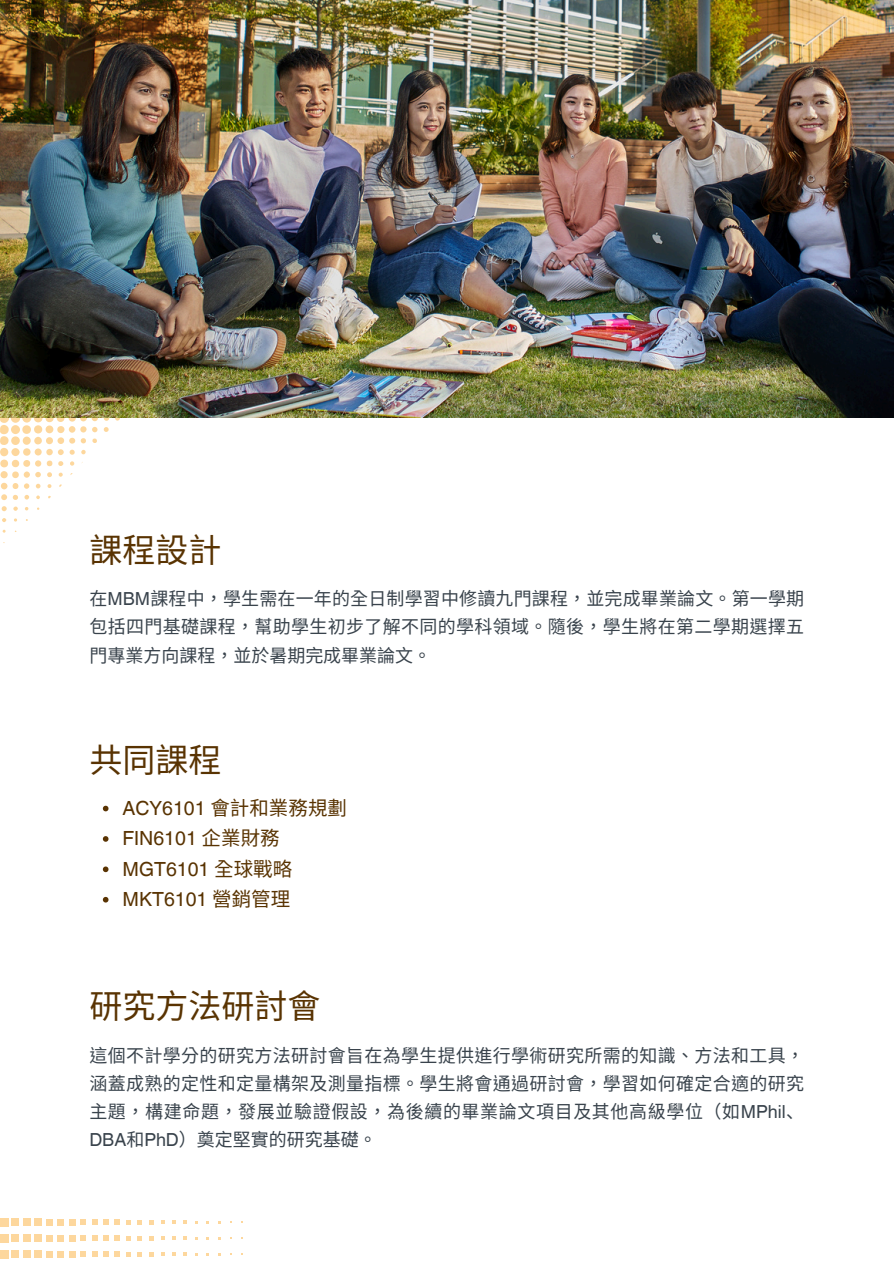
<style>
.page{position:relative;width:894px;height:1264px;background:#fff}
.page>*{position:absolute;margin:0;border:0;box-sizing:border-box;transform-origin:0 0}
.t1{font:33px "Noto Sans CJ Ksc";color:#593302}
.t2{font:19.5px "Helvetica World";color:#593302}
.t3{font:18px/28.2px "Noto Sans CJ Ksc";letter-spacing:.02em;color:#39434c;text-align:justify}
.s1{font-family:"Helvetica World"}
.s2{font-family:"Noto Sans CJ Ksc"}
</style>
<div class="page">
<div style="left:0;top:471px;width:8px;height:7px;background:#fdd8a0;border-radius:50%"></div>
<div style="left:12px;top:471px;width:7px;height:7px;background:#fddaa4;border-radius:50%"></div>
<div style="left:1px;top:483px;width:7px;height:6px;background:#fdd79d;border-radius:50%"></div>
<svg style="left:13px;top:483px;width:5px;height:6px"></svg>
<svg style="left:1px;top:494px;width:6px;height:6px"></svg>
<svg style="left:24px;top:483px;width:5px;height:6px"></svg>
<svg style="left:13px;top:495px;width:5px;height:5px"></svg>
<svg style="left:2px;top:506px;width:5px;height:5px"></svg>
<svg style="left:104px;top:427px;width:5px;height:5px"></svg>
<svg style="left:104px;top:417px;width:5px;height:4px"></svg>
<svg style="left:36px;top:484px;width:4px;height:4px"></svg>
<svg style="left:24px;top:495px;width:5px;height:4px"></svg>
<svg style="left:13px;top:506px;width:5px;height:5px"></svg>
<svg style="left:115px;top:417px;width:5px;height:3px"></svg>
<svg style="left:2px;top:518px;width:4px;height:4px"></svg>
<svg style="left:47px;top:484px;width:4px;height:4px"></svg>
<svg style="left:36px;top:495px;width:4px;height:4px"></svg>
<svg style="left:0;top:417px;width:98px;height:60px"></svg>
<div style="left:0;top:1218px;width:8px;height:8px;background:#fdd79d"></div>
<div style="left:11px;top:1218px;width:8px;height:7px;background:#fdd79d"></div>
<div style="left:23px;top:1218px;width:7px;height:7px;background:#fdd79d"></div>
<div style="left:34px;top:1218px;width:8px;height:7px;background:#fdd79d"></div>
<div style="left:46px;top:1218px;width:7px;height:7px;background:#fdd79d"></div>
<div style="left:57px;top:1218px;width:7px;height:7px;background:#fdd79d"></div>
<div style="left:69px;top:1218px;width:6px;height:7px;background:#fdd79d"></div>
<svg style="left:80px;top:1219px;width:6px;height:5px"></svg>
<svg style="left:92px;top:1219px;width:5px;height:5px"></svg>
<svg style="left:103px;top:1219px;width:6px;height:5px"></svg>
<svg style="left:115px;top:1219px;width:5px;height:5px"></svg>
<svg style="left:126px;top:1220px;width:5px;height:4px"></svg>
<svg style="left:138px;top:1220px;width:4px;height:4px"></svg>
<svg style="left:149px;top:1220px;width:4px;height:4px"></svg>
<svg style="left:172px;top:1220px;width:4px;height:3px"></svg>
<div style="left:0;top:1234px;width:8px;height:8px;background:#fdd79d"></div>
<div style="left:11px;top:1234px;width:8px;height:8px;background:#fdd79d"></div>
<div style="left:23px;top:1234px;width:7px;height:7px;background:#fdd79d"></div>
<div style="left:34px;top:1234px;width:8px;height:7px;background:#fdd79d"></div>
<div style="left:46px;top:1234px;width:7px;height:7px;background:#fdd79d"></div>
<div style="left:57px;top:1234px;width:7px;height:7px;background:#fdd79d"></div>
<svg style="left:69px;top:1235px;width:17px;height:6px"></svg>
<svg style="left:92px;top:1235px;width:5px;height:5px"></svg>
<svg style="left:103px;top:1235px;width:6px;height:5px"></svg>
<svg style="left:115px;top:1235px;width:5px;height:5px"></svg>
<svg style="left:126px;top:1236px;width:5px;height:4px"></svg>
<svg style="left:138px;top:1236px;width:4px;height:4px"></svg>
<svg style="left:149px;top:1236px;width:4px;height:4px"></svg>
<svg style="left:161px;top:1236px;width:3px;height:4px"></svg>
<svg style="left:172px;top:1236px;width:4px;height:3px"></svg>
<div style="left:0;top:1250px;width:8px;height:8px;background:#fdd79d"></div>
<div style="left:11px;top:1250px;width:8px;height:8px;background:#fdd79d"></div>
<div style="left:23px;top:1250px;width:7px;height:8px;background:#fdd79d"></div>
<div style="left:34px;top:1250px;width:8px;height:7px;background:#fdd79d"></div>
<div style="left:46px;top:1250px;width:7px;height:7px;background:#fdd79d"></div>
<div style="left:57px;top:1251px;width:7px;height:6px;background:#fdd79d"></div>
<svg style="left:69px;top:1251px;width:17px;height:6px"></svg>
<svg style="left:92px;top:1251px;width:5px;height:6px"></svg>
<svg style="left:103px;top:1251px;width:6px;height:5px"></svg>
<svg style="left:115px;top:1251px;width:5px;height:5px"></svg>
<svg style="left:126px;top:1252px;width:5px;height:4px"></svg>
<svg style="left:138px;top:1252px;width:4px;height:4px"></svg>
<svg style="left:149px;top:1252px;width:4px;height:4px"></svg>
<svg style="left:161px;top:1252px;width:3px;height:4px"></svg>
<svg style="left:172px;top:1252px;width:4px;height:4px"></svg>
<img style="left:0;top:0;width:893px;height:417px">
<svg style="left:103px;top:805px;width:5px;height:6px"></svg>
<svg style="left:103px;top:836px;width:5px;height:5px"></svg>
<svg style="left:103px;top:866px;width:5px;height:6px"></svg>
<svg style="left:103px;top:896px;width:5px;height:6px"></svg>
<p class="t1" style="left:89px;top:523px;width:133px">課程設計</p>
<h1 class="t3" style="left:89px;top:583px;width:716px">在<span class="s1">MBM</span>課程中， 學生需在一年的全日制學習中修讀九門課程， 並完成畢業論文。 第一學期包括四門基礎課程， 幫助學生初步了解不同的學科領域。 隨後， 學生將在第二學期選擇五門專業方向課程， 並於暑期完成畢業論文。</h1>
<p class="t1" style="left:89px;top:733px;width:131px">共同課程</p>
<h2 class="t2" style="left:122px;top:796px;width:226px">ACY6101 <span class="s2">會計和業務規劃</span></h2>
<h1 class="t2" style="left:122px;top:826px;width:157px">FIN6101 <span class="s2">企業財務</span></h1>
<p class="t2" style="left:122px;top:857px;width:171px">MGT6101 <span class="s2">全球戰略</span></p>
<p class="t2" style="left:122px;top:887px;width:169px">MKT6101 <span class="s2">營銷管理</span></p>
<h1 class="t1" style="left:89px;top:979px;width:232px">研究方法研討會</h1>
<p class="t3" style="left:89px;top:1040px;width:716px;text-align:left">這個不計學分的研究方法研討會旨在為學生提供進行學術研究所需的知識、 方法和工具，涵蓋成熟的定性和定量構架及測量指標。 學生將會通過研討會， 學習如何確定合適的研究主題， 構建命題， 發展並驗證假設， 為後續的畢業論文項目及其他高級學位（如<span class="s1">MPhil</span>、<span class="s1">DBA</span>和<span class="s1">PhD</span>）奠定堅實的研究基礎。</p>
</div>
